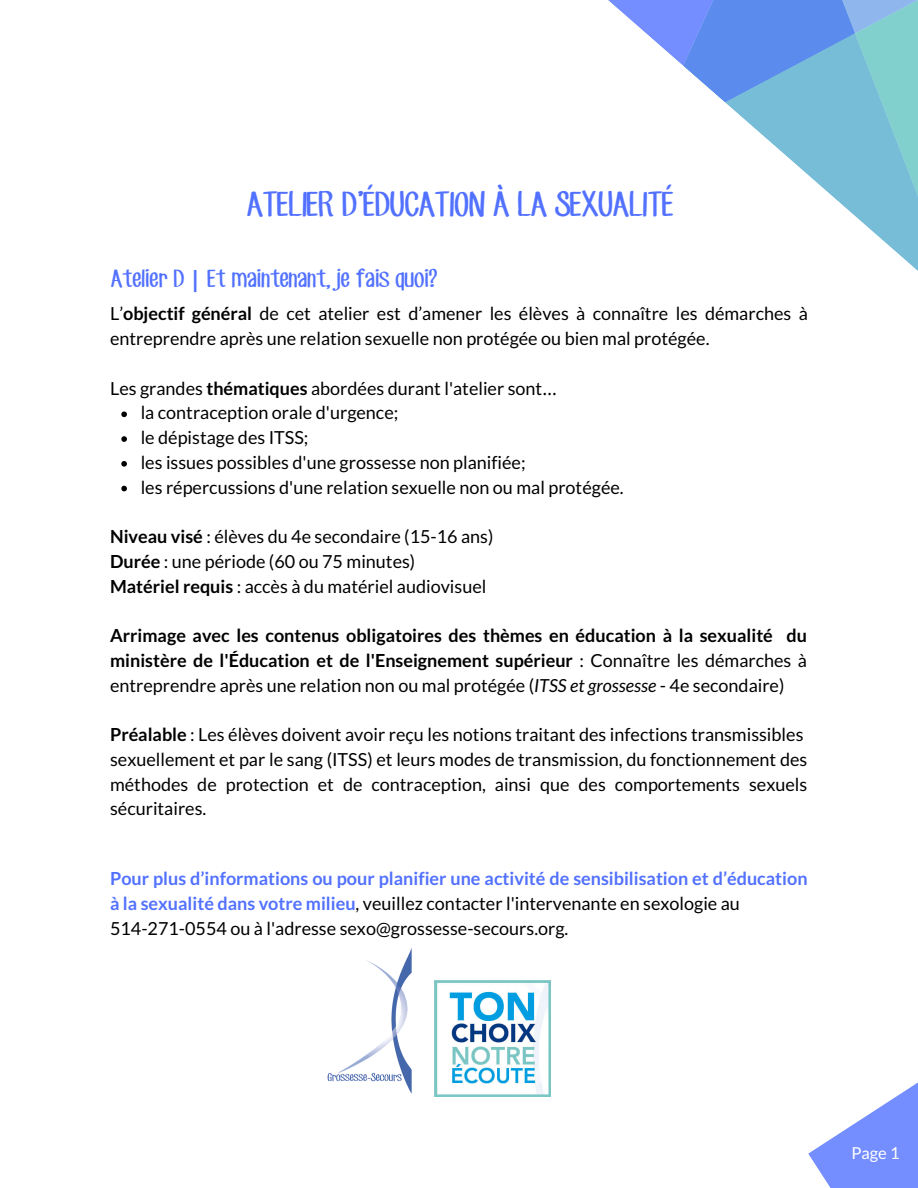
<style>
.page{position:relative;width:918px;height:1188px;background:#fff}
.page>*{position:absolute;margin:0;border:0;box-sizing:border-box;transform-origin:0 0}
.t1{font:31.5px "CF Jack Story";color:#5271ff}
.t2{font:22.5px "CF Jack Story";color:#5271ff}
.t3{font:18px/24.8px "Lato";color:#000}
.t4{font:700 18px/24.8px "Lato";color:#000;text-align:justify}
.t5{font:700 18px/24.8px "Lato";color:#5271ff}
.t6{font:16.5px "Lato";color:#fff}
.s1{font-family:"Noto Sans";font-weight:700}
.s2{font-weight:700}
.s3{font-family:"Noto Sans Gurmukhi"}
.s4{font-weight:400}
.s5{font-weight:400;font-style:italic}
.s6{font-weight:400;color:#000}
</style>
<div class="page">
<svg style="left:608px;top:0;width:310px;height:271px"></svg>
<svg style="left:808px;top:1082px;width:110px;height:106px"></svg>
<svg style="left:121px;top:411px;width:6px;height:6px"></svg>
<svg style="left:121px;top:436px;width:6px;height:6px"></svg>
<svg style="left:121px;top:461px;width:6px;height:6px"></svg>
<svg style="left:121px;top:486px;width:6px;height:5px"></svg>
<img style="left:435px;top:980px;width:116px;height:116px">
<img style="left:327px;top:948px;width:85px;height:146px">
<p class="t1" style="left:246px;top:191px;width:428px">ATELIER D'ÉDUCATION À LA SEXUALITÉ</p>
<p class="t2" style="left:110px;top:269px;width:328px">Atelier D <span class="s1">|</span> Et maintenant, je fais quoi?</p>
<p class="t3" style="left:110px;top:301px;width:699px">L’<span class="s2">objectif général</span> de cet atelier est d’amener les élèves à connaître les démarches à entreprendre après une relation sexuelle non protégée ou bien mal protégée.</p>
<p class="t3" style="left:110px;top:375px;width:448px">Les grandes <span class="s2">thématiques</span> abordées durant l'atelier sont<span class="s3">…</span></p>
<p class="t3" style="left:141px;top:400px;width:259px">la contraception orale d'urgence;</p>
<p class="t3" style="left:141px;top:425px;width:169px">le dépistage des ITSS;</p>
<p class="t3" style="left:141px;top:450px;width:386px">les issues possibles d'une grossesse non planifiée;</p>
<p class="t3" style="left:141px;top:474px;width:485px">les répercussions d'une relation sexuelle non ou mal protégée.</p>
<p class="t3" style="left:110px;top:524px;width:385px"><span class="s2">Niveau visé</span> : élèves du 4e secondaire (15-16 ans)</p>
<p class="t3" style="left:110px;top:549px;width:307px"><span class="s2">Durée</span> : une période (60 ou 75 minutes)</p>
<p class="t3" style="left:110px;top:573px;width:378px"><span class="s2">Matériel requis</span> : accès à du matériel audiovisuel</p>
<p class="t4" style="left:110px;top:623px;width:699px">Arrimage avec les contenus obligatoires des thèmes en éducation à la sexualité du ministère de l'Éducation et de l'Enseignement supérieur <span class="s4">: Connaître les démarches à entreprendre après une relation non ou mal protégée (</span><span class="s5">ITSS et grossesse</span> <span class="s4">- 4e secondaire)</span></p>
<p class="t3" style="left:110px;top:722px;width:695px"><span class="s2">Préalable</span> : Les élèves doivent avoir reçu les notions traitant des infections transmissibles</p>
<p class="t3" style="left:110px;top:747px;width:699px;text-align:justify">sexuellement et par le sang (ITSS) et leurs modes de transmission, du fonctionnement des méthodes de protection et de contraception, ainsi que des comportements sexuels sécuritaires.</p>
<p class="t5" style="left:110px;top:866px;width:699px">Pour plus d’informations ou pour planifier une activité de sensibilisation et d’éducation à la sexualité dans votre milieu<span class="s6">, veuillez contacter l'intervenante en sexologie au</span></p>
<p class="t3" style="left:110px;top:916px;width:460px">514-271-0554 ou à l'adresse sexo@grossesse-secours.org.</p>
<p class="t6" style="left:851px;top:1142px;width:50px">Page 1</p>
</div>
